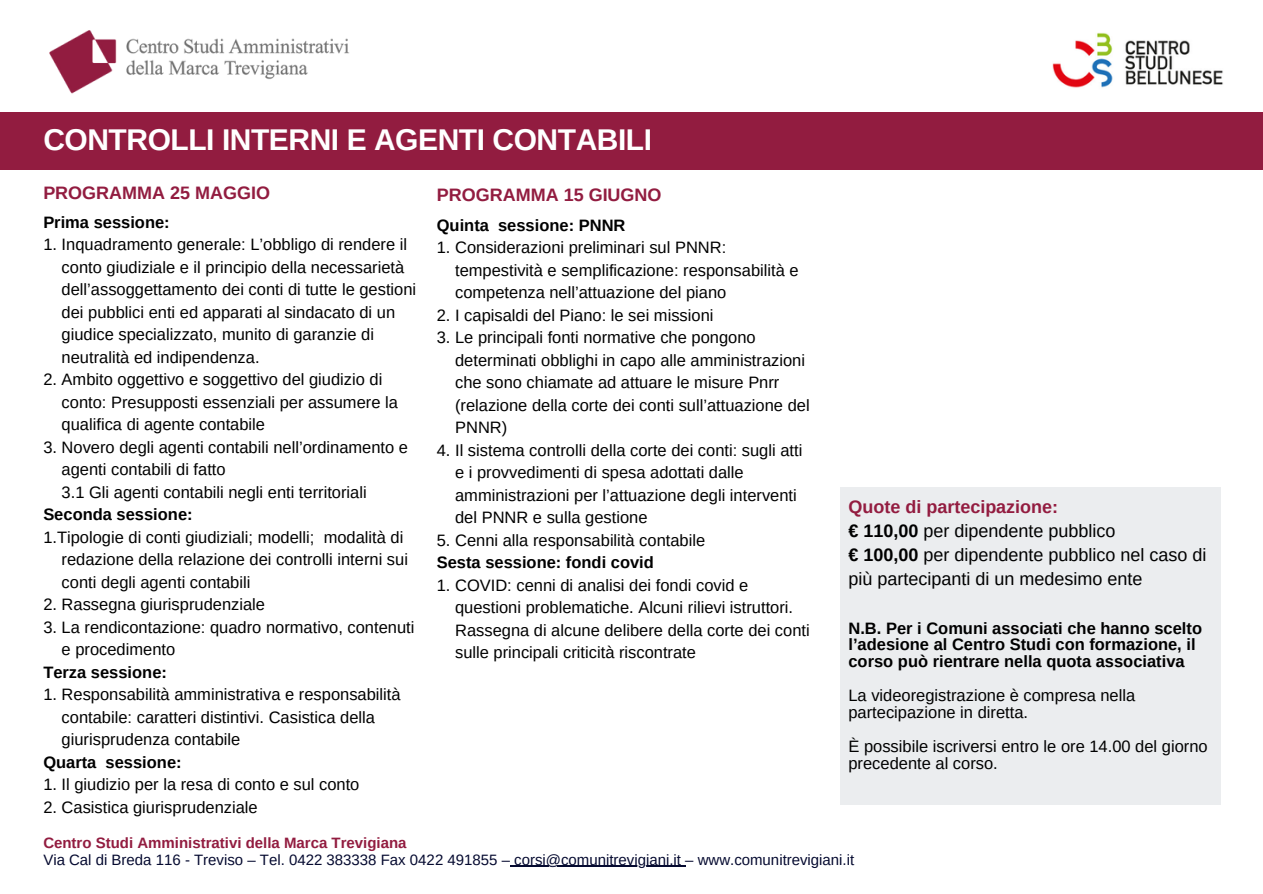
<style>
.page{position:relative;width:1263px;height:894px;background:#fff}
.page>*{position:absolute;margin:0;border:0;box-sizing:border-box;transform-origin:0 0}
.t1{font:700 30px "Arimo";letter-spacing:-.015em;color:#fff}
.t2{font:18px/23.5px "Arimo";color:#000}
.t3{font:700 18px "Arimo";color:#921c40}
.t4{font:700 18px "Arimo";color:#931c40}
.t5{font:16.5px/16.8px "Arimo";color:#000}
.t6{font:700 16.5px/16.8px "Arimo";color:#000}
.t7{font:15px "Arimo";color:#050a30}
.t8{font:700 15px "Arimo";color:#921c40}
.s1{font-weight:700}
</style>
<div class="page">
<div style="left:0;top:112px;width:1262px;height:58px;background:#921c40"></div>
<div style="left:840px;top:487px;width:381px;height:316px;background:#ebedef"></div>
<hr style="left:510px;top:865px;width:175px;height:1px;background:#050a30">
<img style="left:49px;top:30px;width:300px;height:64px">
<img style="left:1053px;top:33px;width:170px;height:55px">
<p class="t1" style="left:43px;top:123px;width:610px">CONTROLLI INTERNI E AGENTI CONTABILI</p>
<p class="t3" style="left:43px;top:183px;width:228px">PROGRAMMA 25 MAGGIO</p>
<p class="t6" style="left:43px;top:213px;width:128px">Prima sessione:</p>
<p class="t5" style="left:43px;top:236px;width:365px">1. Inquadramento generale: L’obbligo di rendere il</p>
<p class="t5" style="left:62px;top:258px;width:344px">conto giudiziale e il principio della necessarietà</p>
<p class="t5" style="left:62px;top:281px;width:356px">dell’assoggettamento dei conti di tutte le gestioni</p>
<p class="t5" style="left:62px;top:303px;width:335px">dei pubblici enti ed apparati al sindacato di un</p>
<p class="t5" style="left:62px;top:326px;width:314px">giudice specializzato, munito di garanzie di</p>
<p class="t5" style="left:62px;top:348px;width:199px">neutralità ed indipendenza.</p>
<p class="t5" style="left:43px;top:371px;width:341px">2. Ambito oggettivo e soggettivo del giudizio di</p>
<p class="t5" style="left:62px;top:393px;width:338px">conto: Presupposti essenziali per assumere la</p>
<p class="t5" style="left:62px;top:416px;width:205px">qualifica di agente contabile</p>
<p class="t5" style="left:43px;top:438px;width:366px">3. Novero degli agenti contabili nell’ordinamento e</p>
<p class="t5" style="left:62px;top:461px;width:166px">agenti contabili di fatto</p>
<p class="t5" style="left:62px;top:483px;width:307px">3.1 Gli agenti contabili negli enti territoriali</p>
<p class="t6" style="left:43px;top:506px;width:151px">Seconda sessione:</p>
<p class="t5" style="left:43px;top:528px;width:362px">1.Tipologie di conti giudiziali; modelli; modalità di</p>
<p class="t5" style="left:62px;top:551px;width:348px">redazione della relazione dei controlli interni sui</p>
<p class="t5" style="left:62px;top:573px;width:190px">conti degli agenti contabili</p>
<p class="t5" style="left:43px;top:596px;width:223px">2. Rassegna giurisprudenziale</p>
<p class="t5" style="left:43px;top:618px;width:373px">3. La rendicontazione: quadro normativo, contenuti</p>
<p class="t5" style="left:62px;top:641px;width:115px">e procedimento</p>
<p class="t6" style="left:43px;top:663px;width:125px">Terza sessione:</p>
<p class="t5" style="left:43px;top:686px;width:359px">1. Responsabilità amministrativa e responsabilità</p>
<p class="t5" style="left:62px;top:708px;width:315px">contabile: caratteri distintivi. Casistica della</p>
<p class="t5" style="left:62px;top:731px;width:180px">giurisprudenza contabile</p>
<p class="t6" style="left:43px;top:753px;width:140px">Quarta sessione:</p>
<p class="t5" style="left:43px;top:776px;width:318px">1. Il giudizio per la resa di conto e sul conto</p>
<p class="t5" style="left:43px;top:798px;width:216px">2. Casistica giurisprudenziale</p>
<p class="t3" style="left:437px;top:185px;width:226px">PROGRAMMA 15 GIUGNO</p>
<p class="t6" style="left:437px;top:216px;width:190px">Quinta sessione: PNNR</p>
<p class="t5" style="left:437px;top:239px;width:291px">1. Considerazioni preliminari sul PNNR:</p>
<p class="t5" style="left:455px;top:261px;width:345px">tempestività e semplificazione: responsabilità e</p>
<p class="t5" style="left:455px;top:284px;width:273px">competenza nell’attuazione del piano</p>
<p class="t5" style="left:437px;top:306px;width:278px">2. I capisaldi del Piano: le sei missioni</p>
<p class="t5" style="left:437px;top:329px;width:320px">3. Le principali fonti normative che pongono</p>
<p class="t5" style="left:455px;top:351px;width:351px">determinati obblighi in capo alle amministrazioni</p>
<p class="t5" style="left:455px;top:374px;width:326px">che sono chiamate ad attuare le misure Pnrr</p>
<p class="t5" style="left:455px;top:396px;width:356px">(relazione della corte dei conti sull’attuazione del</p>
<p class="t5" style="left:455px;top:419px;width:54px">PNNR)</p>
<p class="t5" style="left:437px;top:441px;width:367px">4. Il sistema controlli della corte dei conti: sugli atti</p>
<p class="t5" style="left:455px;top:464px;width:290px">e i provvedimenti di spesa adottati dalle</p>
<p class="t5" style="left:455px;top:486px;width:343px">amministrazioni per l’attuazione degli interventi</p>
<p class="t5" style="left:455px;top:509px;width:194px">del PNNR e sulla gestione</p>
<p class="t5" style="left:437px;top:531px;width:270px">5. Cenni alla responsabilità contabile</p>
<p class="t6" style="left:437px;top:554px;width:219px">Sesta sessione: fondi covid</p>
<p class="t5" style="left:437px;top:576px;width:313px">1. COVID: cenni di analisi dei fondi covid e</p>
<p class="t5" style="left:455px;top:599px;width:340px">questioni problematiche. Alcuni rilievi istruttori.</p>
<p class="t5" style="left:455px;top:621px;width:356px">Rassegna di alcune delibere della corte dei conti</p>
<p class="t5" style="left:455px;top:644px;width:242px">sulle principali criticità riscontrate</p>
<p class="t4" style="left:848px;top:497px;width:211px">Quote di partecipazione:</p>
<p class="t2" style="left:848px;top:519px;width:269px"><span class="s1">€ 110,00</span> per dipendente pubblico</p>
<p class="t2" style="left:848px;top:543px;width:360px"><span class="s1">€ 100,00</span> per dipendente pubblico nel caso di più partecipanti di un medesimo ente</p>
<p class="t6" style="left:848px;top:619px;width:355px">N.B. Per i Comuni associati che hanno scelto l’adesione al Centro Studi con formazione, il corso può rientrare nella quota associativa</p>
<p class="t5" style="left:848px;top:686px;width:288px">La videoregistrazione è compresa nella partecipazione in diretta.</p>
<p class="t5" style="left:848px;top:737px;width:361px">È possibile iscriversi entro le ore 14.00 del giorno precedente al corso.</p>
<p class="t8" style="left:43px;top:833px;width:365px">Centro Studi Amministrativi della Marca Trevigiana</p>
<p class="t7" style="left:43px;top:850px;width:812px">Via Cal di Breda 116 - Treviso – Tel. 0422 383338 Fax 0422 491855 – corsi@comunitrevigiani.it – www.comunitrevigiani.it</p>
</div>
